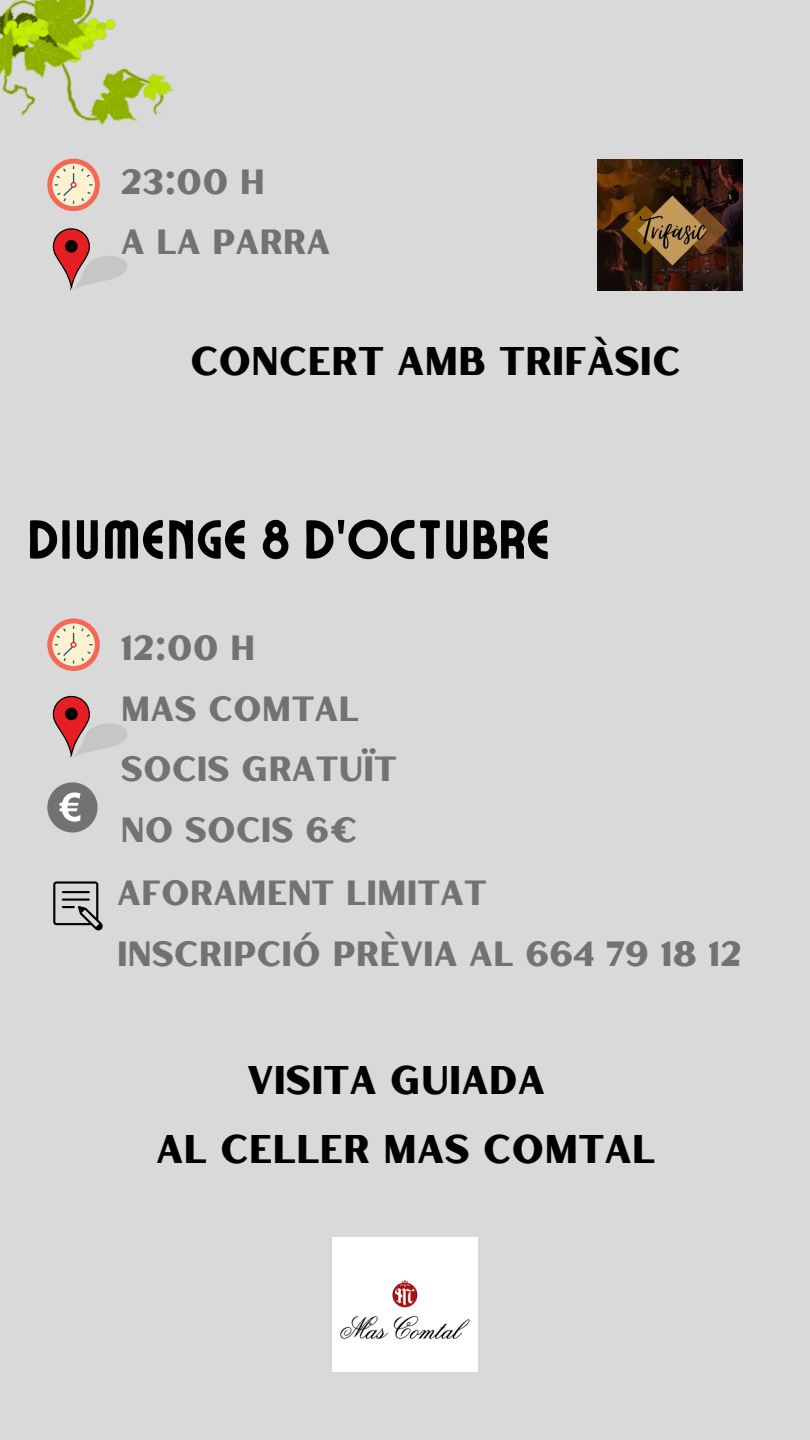
<style>
.page{position:relative;width:810px;height:1440px;background:#d9d9d9}
.page>*{position:absolute;margin:0;border:0;box-sizing:border-box;transform-origin:0 0}
.t1{font:55px "Ayr Lucidity Condensed";color:#000}
.t2{font:40px "Hertical Sans";color:#000}
.t3{font:35px "Hertical Sans";color:#717273}
</style>
<div class="page">
<div style="left:47px;top:159px;width:53px;height:52px;background:#f36856;border-radius:50%"></div>
<svg style="left:52px;top:164px;width:43px;height:42px"></svg>
<svg style="left:55px;top:168px;width:37px;height:36px"></svg>
<img style="left:0;top:0;width:174px;height:168px">
<svg style="left:53px;top:228px;width:74px;height:63px"></svg>
<div style="left:47px;top:618px;width:53px;height:53px;background:#f36856;border-radius:50%"></div>
<svg style="left:52px;top:623px;width:43px;height:43px"></svg>
<svg style="left:55px;top:626px;width:37px;height:38px"></svg>
<svg style="left:53px;top:695px;width:74px;height:63px"></svg>
<img style="left:598px;top:160px;width:144px;height:130px">
<div style="left:47px;top:782px;width:51px;height:50px;background:#717273;border-radius:50%"></div>
<svg style="left:59px;top:792px;width:22px;height:30px"></svg>
<svg style="left:53px;top:881px;width:50px;height:50px"></svg>
<img style="left:333px;top:1237px;width:144px;height:134px">
<p class="t3" style="left:121px;top:157px;width:146px">23:00 H</p>
<p class="t3" style="left:121px;top:218px;width:211px">A LA PARRA</p>
<p class="t2" style="left:190px;top:334px;width:492px">CONCERT AMB TRIFÀSIC</p>
<p class="t1" style="left:27px;top:504px;width:521px">DIUMENGE 8 D'OCTUBRE</p>
<p class="t3" style="left:121px;top:623px;width:136px">12:00 H</p>
<p class="t3" style="left:121px;top:684px;width:240px">MAS COMTAL</p>
<p class="t3" style="left:121px;top:745px;width:277px">SOCIS GRATUÏT</p>
<p class="t3" style="left:121px;top:806px;width:239px">NO SOCIS 6€</p>
<p class="t3" style="left:117px;top:869px;width:371px">AFORAMENT LIMITAT</p>
<p class="t3" style="left:117px;top:930px;width:626px">INSCRIPCIÓ PRÈVIA AL 664 79 18 12</p>
<p class="t2" style="left:247px;top:1052px;width:299px">VISITA GUIADA</p>
<p class="t2" style="left:156px;top:1122px;width:501px">AL CELLER MAS COMTAL</p>
</div>
